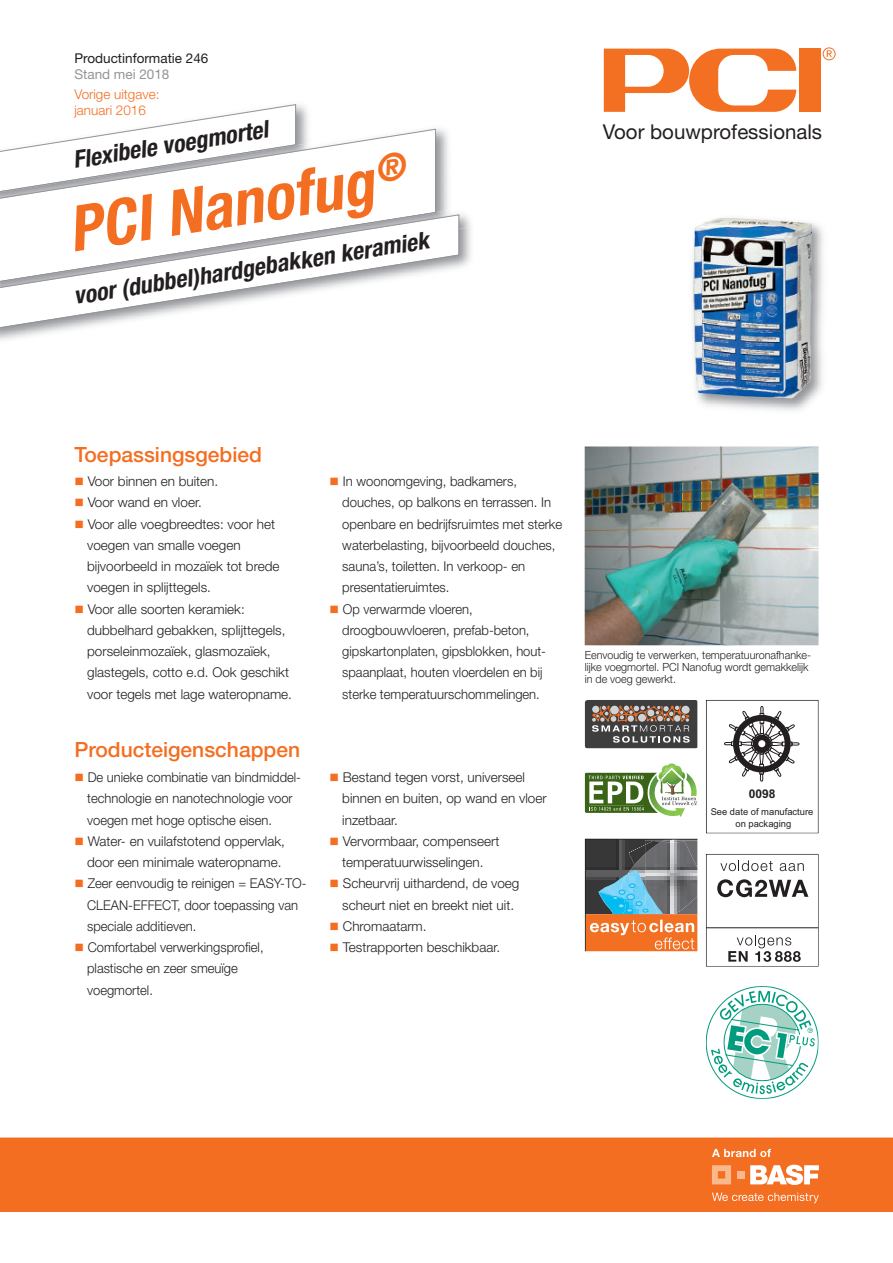
<style>
.page{position:relative;width:893px;height:1263px;background:#fff}
.page>*{position:absolute;margin:0;border:0;box-sizing:border-box;transform-origin:0 0}
.t1{font:italic 700 condensed 63px "Helvetica Neue LT Pro";color:#f36e21}
.t2{font:italic 700 condensed 24px "Helvetica Neue LT Pro";color:#231f20}
.t3{font:500 21px "Helvetica Neue LT Pro";color:#f36e21}
.t4{font:20.4px "Helvetica Neue LT Pro";color:#231f20}
.t5{font:300 13.5px/21.3px "Helvetica Neue LT Pro";color:#231f20}
.t6{font:300 13.5px/21.3px "Helvetica Neue LT Pro";color:#231f20;scale:.96 1}
.t7{font:300 13.5px/16.2px "Helvetica Neue LT Pro";color:#f36e21}
.t8{font:13.5px "Helvetica Neue LT Pro";color:#231f20}
.t9{font:13.5px "Helvetica Neue LT Pro";color:#939598}
.t10{font:700 12px "Arial";color:#231f20}
.t11{font:300 11.25px/12px "Helvetica Neue LT Pro";color:#231f20;scale:.96 1}
.t12{font:9.45px/11.2px "Arial";color:#231f20;text-align:center}
.s1{color:#f36e21}
</style>
<div class="page">
<div style="left:799px;top:49px;width:21px;height:63px;background:#f36f21"></div>
<svg style="left:604px;top:49px;width:192px;height:63px"></svg>
<svg style="left:823px;top:47px;width:13px;height:13px"></svg>
<img style="left:296px;top:104px;width:12px;height:17px">
<svg style="left:189px;top:104px;width:107px;height:17px"></svg>
<img style="left:145px;top:121px;width:303px;height:85px">
<svg style="left:1px;top:128px;width:435px;height:78px"></svg>
<img style="left:692px;top:217px;width:131px;height:194px">
<img style="left:693px;top:221px;width:17px;height:74px">
<div style="left:0;top:1137px;width:893px;height:75px;background:#f36e21"></div>
<svg style="left:712px;top:1165px;width:19px;height:19px"></svg>
<div style="left:737px;top:1171px;width:7px;height:7px;background:#fab98c"></div>
<svg style="left:750px;top:1165px;width:69px;height:20px"></svg>
<svg style="left:712px;top:1192px;width:107px;height:11px"></svg>
<svg style="left:712px;top:1149px;width:59px;height:8px"></svg>
<img style="left:1px;top:206px;width:470px;height:134px">
<img style="left:1px;top:207px;width:468px;height:96px">
<img style="left:1px;top:212px;width:435px;height:2px">
<svg style="left:1px;top:214px;width:459px;height:116px"></svg>
<img style="left:585px;top:446px;width:234px;height:199px">
<svg style="left:585px;top:838px;width:112px;height:113px;background:#907b6c"></svg>
<div style="left:585px;top:700px;width:112px;height:48px;background:#3e3e3f;border-radius:3px"></div>
<svg style="left:592px;top:706px;width:98px;height:37px"></svg>
<hr style="left:706px;top:927px;width:112px;height:1px;background:#231f20">
<svg style="left:720px;top:860px;width:53px;height:11px"></svg>
<svg style="left:780px;top:863px;width:24px;height:8px"></svg>
<svg style="left:717px;top:879px;width:91px;height:18px"></svg>
<svg style="left:728px;top:935px;width:73px;height:27px"></svg>
<svg style="left:724px;top:706px;width:75px;height:75px"></svg>
<svg style="left:585px;top:763px;width:113px;height:54px"></svg>
<hr style="left:589px;top:805px;width:54px;height:1px;background:#c0db88">
<svg style="left:706px;top:986px;width:113px;height:113px"></svg>
<p class="t8" style="left:74px;top:53px;width:136px">Productinformatie 246</p>
<p class="t9" style="left:74px;top:69px;width:97px">Stand mei 2018</p>
<p class="t7" style="left:74px;top:87px;width:87px">Vorige uitgave: januari 2016</p>
<h2 class="t2" style="left:72px;top:151px;width:199px;rotate:-9deg">Flexibele voegmortel</h2>
<h1 class="t1" style="left:65px;top:207px;width:344px;rotate:-9deg">PCI Nanofug<sup>®</sup></h1>
<h2 class="t2" style="left:72px;top:287px;width:361px;rotate:-9deg">voor (dubbel)hardgebakken keramiek</h2>
<h3 class="t4" style="left:603px;top:124px;width:221px">Voor bouwprofessionals</h3>
<h3 class="t3" style="left:74px;top:446px;width:189px">Toepassingsgebied</h3>
<p class="t5" style="left:74px;top:472px;width:145px"><span class="s1">■</span> Voor binnen en buiten.</p>
<p class="t5" style="left:74px;top:493px;width:129px"><span class="s1">■</span> Voor wand en vloer.</p>
<p class="t5" style="left:87px;top:514px;width:194px;text-indent:-13px"><span class="s1">■</span> Voor alle voegbreedtes: voor het voegen van smalle voegen bijvoorbeeld in mozaïek tot brede voegen in splijttegels.</p>
<p class="t5" style="left:87px;top:599px;width:206px;text-indent:-13px"><span class="s1">■</span> Voor alle soorten keramiek: dubbelhard gebakken, splijttegels, porseleinmozaïek, glasmozaïek, glastegels, cotto e.d. Ook geschikt voor tegels met lage wateropname.</p>
<h3 class="t3" style="left:74px;top:742px;width:227px">Producteigenschappen</h3>
<p class="t6" style="left:87px;top:768px;width:224px;text-indent:-13px"><span class="s1">■</span> De unieke combinatie van bindmiddel&shy;technologie en nanotechnologie voor voegen met hoge optische eisen.</p>
<p class="t5" style="left:74px;top:831px;width:212px;text-align:right"><span class="s1">■</span> Water- en vuilafstotend oppervlak, door een minimale wateropname.</p>
<p class="t6" style="left:87px;top:874px;width:230px;text-indent:-13px"><span class="s1">■</span> Zeer eenvoudig te reinigen = EASY-TO-<br>CLEAN-EFFECT, door toepassing van speciale additieven.</p>
<p class="t6" style="left:87px;top:938px;width:185px;text-indent:-13px"><span class="s1">■</span> Comfortabel verwerkingsprofiel, plastische en zeer smeuïge voegmortel.</p>
<p class="t5" style="left:342px;top:472px;width:221px;text-indent:-13px"><span class="s1">■</span> In woonomgeving, badkamers, douches, op balkons en terrassen. In openbare en bedrijfsruimtes met sterke waterbelasting, bijvoorbeeld douches, sauna’s, toiletten. In verkoop- en presentatieruimtes.</p>
<p class="t6" style="left:342px;top:599px;width:214px;text-indent:-13px"><span class="s1">■</span> Op verwarmde vloeren, droogbouwvloeren, prefab-beton, gipskartonplaten, gipsblokken, hout&shy;spaanplaat, houten vloerdelen en bij sterke temperatuurschommelingen.</p>
<p class="t11" style="left:585px;top:650px;width:237px">Eenvoudig te verwerken, temperatuuronafhanke&shy;lijke voegmortel. PCI Nanofug wordt gemakkelijk in de voeg gewerkt.</p>
<p class="t5" style="left:342px;top:768px;width:206px;text-indent:-13px"><span class="s1">■</span> Bestand tegen vorst, universeel binnen en buiten, op wand en vloer inzetbaar.</p>
<p class="t5" style="left:330px;top:831px;width:171px;text-align:center"><span class="s1">■</span> Vervormbaar, compenseert temperatuurwisselingen.</p>
<p class="t5" style="left:330px;top:874px;width:191px;text-align:center"><span class="s1">■</span> Scheurvrij uithardend, de voeg scheurt niet en breekt niet uit.</p>
<p class="t5" style="left:330px;top:917px;width:99px"><span class="s1">■</span> Chromaatarm.</p>
<p class="t5" style="left:330px;top:938px;width:172px"><span class="s1">■</span> Testrapporten beschikbaar.</p>
<p class="t10" style="left:749px;top:785px;width:28px">0098</p>
<p class="t12" style="left:711px;top:806px;width:104px">See date of manufacture on packaging</p>
</div>
